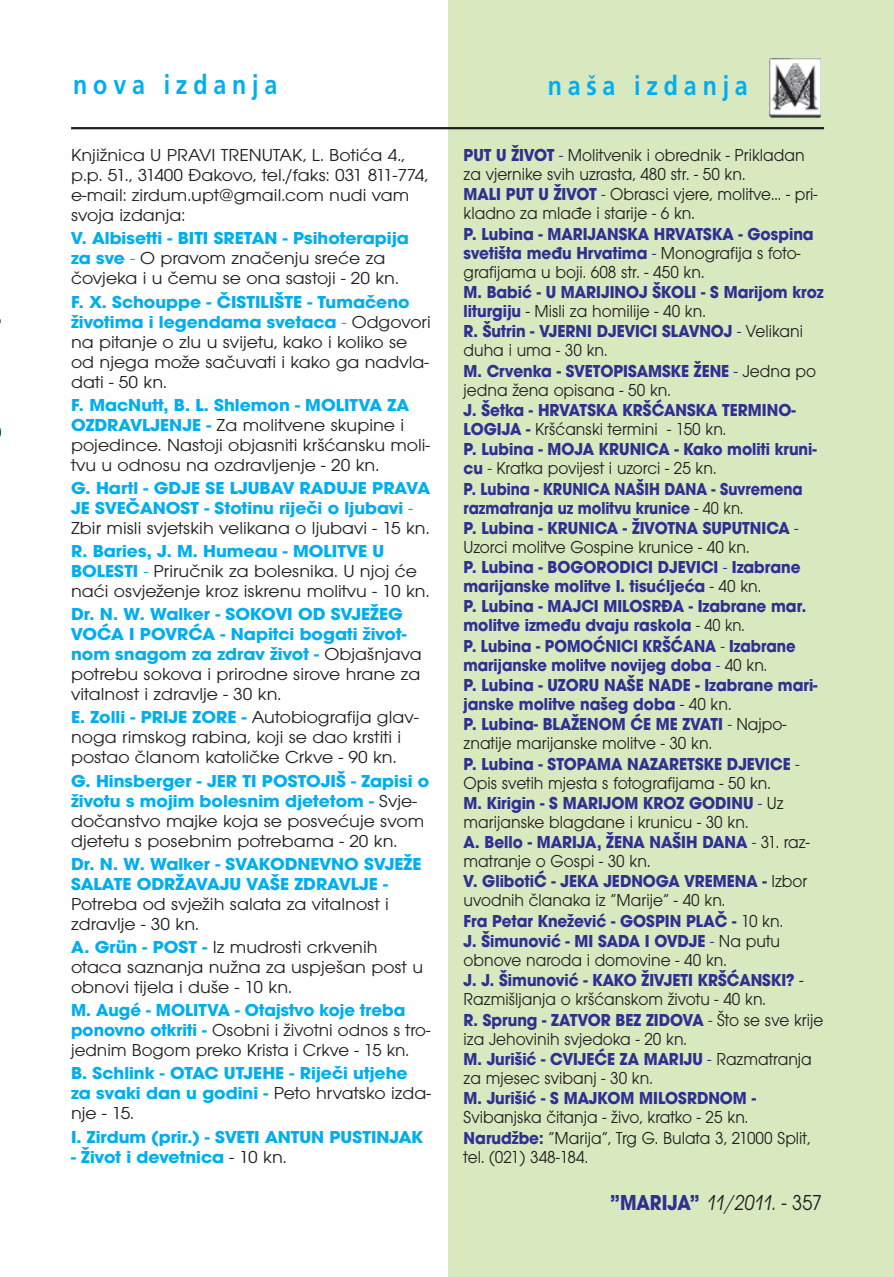
<style>
.page{position:relative;width:894px;height:1277px;background:#fff}
.page>*{position:absolute;margin:0;border:0;box-sizing:border-box;transform-origin:0 0}
.t1{font:700 27px "Frutiger";letter-spacing:.25em;color:#00aeef;scale:.86 1}
.t2{font:700 22.5px "Avant Gar Got Itc TCE";color:#2e3092;scale:.9 1}
.t3{font:700 18px/19.6px "Avant Gar Got Itc TCE";color:#2e3092;scale:.95 1}
.t4{font:18px/20px "Avant Gar Got Itc TCE";color:#231f20;scale:1.07 1}
.t5{font:700 18px/20px "Avant Gar Got Itc TCE";color:#00aeef;scale:1.07 1}
.t6{font:18px/19.3px "Avant Gar Got Itc TCE";color:#231f20;scale:.95 1}
.t7{font:18px/20px "Avant Gar Got Itc TCE";color:#231f20}
.s1{font-weight:700;color:#00aeef}
.s2{color:#00aeef}
.s3{font-weight:400}
.s4{font-weight:400;color:#231f20}
.s5{font-weight:700;color:#2e3092}
.s6{color:#2e3092}
.s7{font-family:"Avant Gar Got Itc TCE Book Obli";font-weight:400;color:#231f20}
</style>
<div class="page">
<div style="left:449px;top:0;width:444px;height:1276px;background:#d8e9c0"></div>
<img style="left:769px;top:58px;width:51px;height:59px">
<hr style="left:71px;top:127px;width:753px;height:2px;background:#231f20">
<img style="left:0;top:319px;width:1px;height:118px">
<h1 class="t1" style="left:73px;top:72px;width:239px">nova izdanja</h1>
<p class="t4" style="left:71px;top:147px;width:335px">Knjižnica U PRAVI TRENUTAK, L. Botića 4., p.p. 51., 31400 Đakovo, tel./faks: 031 811-774, e-mail: zirdum.upt@gmail.com nudi vam svoja izdanja:</p>
<p class="t4" style="left:71px;top:230px;width:317px"><span class="s1">V. Albisetti - BITI SRETAN - Psihoterapija za sve</span> <span class="s2">-</span> O pravom značenju sreće za čovjeka i u čemu se ona sastoji - 20 kn.</p>
<p class="t4" style="left:71px;top:293px;width:338px"><span class="s1">F. X. Schouppe - ČISTILIŠTE - Tumačeno životima i legendama svetaca</span> <span class="s2">-</span> Odgo vori na pitanje o zlu u svijetu, kako i koliko se od njega može sačuvati i kako ga nadvla&shy;dati - 50 kn.</p>
<p class="t4" style="left:71px;top:396px;width:337px"><span class="s1">F. MacNutt, B. L. Shlemon - MOLITVA ZA OZDRAVLJENJE -</span> Za molitvene skupine i pojedince. Nastoji objasniti kršćansku moli&shy;tvu u odnosu na ozdravljenje - 20 kn.</p>
<p class="t5" style="left:71px;top:479px;width:337px">G. Hartl - GDJE SE LJUBAV RADUJE PRAVA<br>JE SVEČANOST - Stotinu riječi o ljubavi <span class="s3">-<br></span><span class="s4">Zbir misli svjetskih velikana o ljubavi - 15 kn.</span></p>
<p class="t4" style="left:71px;top:542px;width:336px"><span class="s1">R. Baries, J. M. Humeau - MOLITVE U<br>BO LESTI</span> <span class="s2">-</span> Priručnik za bolesnika. U njoj će naći osvježenje kroz iskrenu molitvu - 10 kn.</p>
<p class="t5" style="left:71px;top:605px;width:329px">Dr. N. W. Walker - SOKOVI OD SVJEŽEG VOĆA I POVRĆA - Napitci bogati život&shy;nom snagom za zdrav život - <span class="s4">Objašnja va potrebu sokova i prirodne sirove hrane za vitalnost i zdravlje - 30 kn.</span></p>
<p class="t4" style="left:71px;top:708px;width:326px"><span class="s1">E. Zolli - PRIJE ZORE -</span> Autobiografija gla v&shy;noga rimskog rabina, koji se dao krstiti i postao članom katoličke Crkve - 90 kn.</p>
<p class="t4" style="left:71px;top:772px;width:336px"><span class="s1">G. Hinsberger - JER TI POSTOJIŠ - Zapisi o životu s mojim bolesnim djetetom -</span> Svje&shy;dočanstvo majke koja se posvećuje svom djetetu s posebnim potrebama - 20 kn.</p>
<p class="t5" style="left:71px;top:855px;width:329px">Dr. N. W. Walker - SVAKODNEVNO SVJE ŽE<br>SALATE ODRŽAVAJU VAŠE ZDRAVLJE -</p>
<p class="t4" style="left:71px;top:895px;width:298px">Potreba od svježih salata za vitalnost i zdravlje - 30 kn.</p>
<p class="t4" style="left:71px;top:938px;width:330px"><span class="s1">A. Grün - POST -</span> Iz mudrosti crkvenih otaca saznanja nužna za uspješan post u obnovi tijela i duše - 10 kn.</p>
<p class="t7" style="left:71px;top:1001px;width:361px"><span class="s1">M. Augé - MOLITVA - Otajstvo koje tre ba ponovno otkriti -</span> Osobni i životni odnos s tro&shy;jednim Bogom preko Krista i Crkve - 15 kn.</p>
<p class="t5" style="left:71px;top:1064px;width:338px">B. Schlink - OTAC UTJEHE - Riječi utjehe za svaki dan u godini - <span class="s4">Peto hrvatsko izda&shy;nje - 15.</span></p>
<p class="t5" style="left:71px;top:1127px;width:330px">I. Zirdum (prir.) - SVETI ANTUN PUSTINJAK</p>
<p class="t5" style="left:71px;top:1147px;width:203px">- Život i devetnica <span class="s4">- 10 kn.</span></p>
<h1 class="t1" style="left:547px;top:73px;width:234px">naπa izdanja</h1>
<p class="t6" style="left:463px;top:147px;width:374px"><span class="s5">PUT U ŽIVOT</span> <span class="s6">-</span> Molitvenik i obrednik - Prikla dan za vjernike svih uzrasta, 480 str. - 50 kn.<br><span class="s5">MALI PUT U ŽIVOT</span> <span class="s6">-</span> Obrasci vjere, molitve... - pri&shy;kladno za mlađe i starije - 6 kn.</p>
<p class="t3" style="left:463px;top:226px;width:370px;line-height:18.9px">P. Lubina - MARIJANSKA HRVATSKA - Gos pina svetišta među Hrvatima <span class="s3">-</span> <span class="s4">Monogra fija s foto&shy;grafijama u boji. 608 str. - 450 kn.</span></p>
<p class="t3" style="left:463px;top:284px;width:381px">M. Babić - U MARIJINOJ ŠKOLI - S Marijom kroz liturgiju <span class="s4">- Misli za homilije - 40 kn.<br></span>R. Šutrin - VJERNI DJEVICI SLAVNOJ <span class="s3">-</span> <span class="s4">Veli kani duha i uma - 30 kn.<br></span>M. Crvenka - SVETOPISAMSKE ŽENE <span class="s3">-</span> <span class="s4">Jedna po jedna žena opisana - 50 kn.</span></p>
<p class="t3" style="left:463px;top:401px;width:380px">J. Šetka - HRVATSKA KRŠĆANSKA TE R MI NO-LOGIJA - <span class="s4">Kršćanski termini - 150 kn.<br></span>P. Lubina - MOJA KRUNICA - Kako moliti kruni&shy;cu <span class="s3">-</span> <span class="s4">Kratka povijest i uzorci - 25 kn.<br></span>P. Lubina - KRUNICA NAŠIH DANA - Suvre me na razmatranja uz molitvu krunice <span class="s4">- 40 kn.<br></span>P. Lubina - KRUNICA - ŽIVOTNA SUPUTNICA <span class="s3">- </span><span class="s4">Uzorci molitve Gospine krunice - 40 kn.<br></span>P. Lubina - BOGORODICI DJEVICI <span class="s3">-</span> Izabra ne marijanske molitve I. tisućljeća <span class="s4">- 40 kn.<br></span>P. Lubina - MAJCI MILOSRĐA - Izabrane mar. molitve između dvaju raskola <span class="s4">- 40 kn.<br></span>P. Lubina - POMOĆNICI KRŠĆANA <span class="s3">-</span> Iza bra ne marijanske molitve novijeg doba <span class="s3">-</span> <span class="s4">40 kn.<br></span>P. Lubina - UZORU NAŠE NADE - Izabrane mari&shy;janske molitve našeg doba <span class="s4">- 40 kn.<br></span>P. Lubina- BLAŽENOM ĆE ME ZVATI <span class="s3">-</span> <span class="s4">Naj po&shy;znatije marijanske molitve - 30 kn.<br></span>P. Lubina - STOPAMA NAZARETSKE DJEVICE <span class="s3">- </span><span class="s4">Opis svetih mjesta s fotografijama - 50 kn.<br></span>M. Kirigin - S MARIJOM KROZ GODINU <span class="s3">-</span> <span class="s4">Uz marijanske blagdane i krunicu - 30 kn.<br></span>A. Bello - MARIJA, ŽENA NAŠIH DANA <span class="s3">-</span> <span class="s4">31. raz&shy;matranje o Gospi - 30 kn.<br></span>V. GlibotiĆ - JEKA JEDNOGA VREMENA - <span class="s4">Izbor uvodnih članaka iz ”Marije” - 40 kn.<br></span>Fra Petar Knežević - GOSPIN PLAČ - <span class="s4">10 kn.<br></span>J. Šimunović - MI SADA I OVDJE <span class="s3">-</span> <span class="s4">Na putu obnove naroda i domovine - 40 kn.<br></span>J. J. Šimunović - KAKO ŽIVJETI KRŠĆANSKI? <span class="s4">- Razmišljanja o kršćanskom životu - 40 kn.<br></span>R. Sprung - ZATVOR BEZ ZIDOVA <span class="s3">-</span> <span class="s4">Što se sve krije iza Jehovinih svjedoka - 20 kn.<br></span>M. Jurišić - CVIJEĆE ZA MARIJU <span class="s3">-</span> <span class="s4">Razmatranja za mjesec svibanj - 30 kn.</span></p>
<p class="t3" style="left:463px;top:1089px;width:309px">M. Jurišić - S MAJKOM MILOSRDNOM -</p>
<p class="t6" style="left:463px;top:1108px;width:366px">Svibanjska čitanja - živo, kratko - 25 kn.<br><span class="s5">Narudžbe:</span> “Marija“, Trg G. Bulata 3, 21000 Split, tel. (021) 348-184.</p>
<p class="t2" style="left:610px;top:1192px;width:237px">”MARIJA” <span class="s7">11/2011.</span> <span class="s4">- 357</span></p>
</div>
